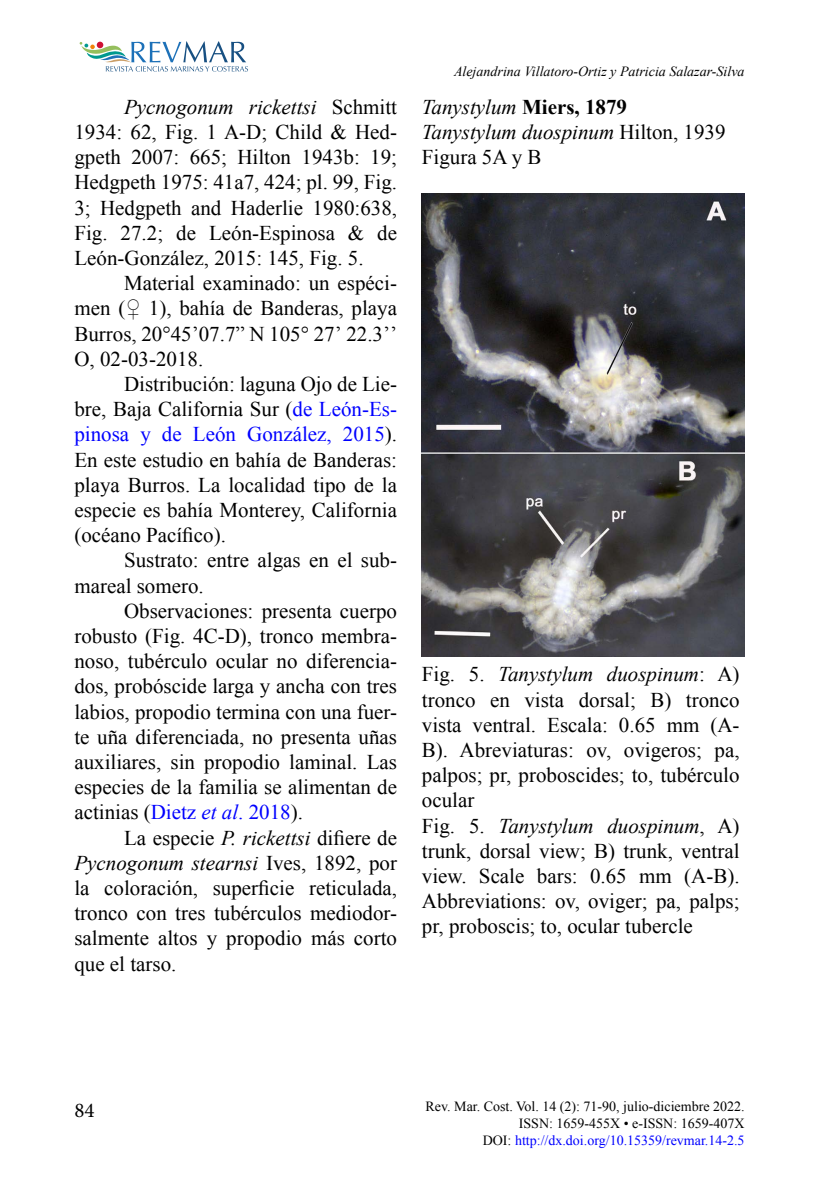
<style>
.page{position:relative;width:819px;height:1197px;background:#fff}
.page>*{position:absolute;margin:0;border:0;box-sizing:border-box;transform-origin:0 0}
.t1{font:21px/25.2px "Times New Roman";color:#000;text-align:justify}
.t2{font:italic 21px/25.2px "Times New Roman";color:#000}
.t3{font:21px "Minion Pro";color:#000}
.t4{font:14px/16.8px "Times New Roman";color:#000;text-align:right}
.t5{font:italic 14px "Times New Roman";color:#000}
.s1{font-style:italic}
.s2{color:#00f}
.s3{font-style:italic;color:#00f}
.s4{font-weight:700;font-style:normal}
.s5{font-style:normal}
</style>
<div class="page">
<svg style="left:80px;top:41px;width:168px;height:31px"></svg>
<img style="left:422px;top:193px;width:323px;height:463px">
<p class="t1" style="left:74px;top:94px;width:324px;text-indent:50px"><span class="s1">Pycnogonum rickettsi</span> Schmitt 1934: 62, Fig. 1 A-D; Child &amp; Hed&shy;gpeth 2007: 665; Hilton 1943b: 19; Hedgpeth 1975: 41a7, 424; pl. 99, Fig.<br>3; Hedgpeth and Haderlie 1980:638, Fig. 27.2; de León-Espinosa &amp; de León-González, 2015: 145, Fig. 5.</p>
<p class="t1" style="left:74px;top:270px;width:324px;text-indent:50px">Material examinado: un espéci&shy;men (♀ 1), bahía de Banderas, playa Burros, 20°45ʼ07.7” N 105° 27ʼ 22.3ʼʼ O, 02-03-2018.</p>
<p class="t1" style="left:74px;top:371px;width:324px;text-indent:50px">Distribución: laguna Ojo de Lie&shy;bre, Baja California Sur (<span class="s2">de León-Es&shy;pinosa y de León González, 2015</span>).<br>En este estudio en bahía de Banderas: playa Burros. La localidad tipo de la especie es bahía Monterey, California (océano Pacífico).</p>
<p class="t1" style="left:74px;top:547px;width:324px;text-indent:50px">Sustrato: entre algas en el sub&shy;mareal somero.</p>
<p class="t1" style="left:74px;top:598px;width:324px;text-indent:50px">Observaciones: presenta cuerpo robusto (Fig. 4C-D), tronco membra&shy;noso, tubérculo ocular no diferencia&shy;dos, probóscide larga y ancha con tres labios, propodio termina con una fuer&shy;te uña diferenciada, no presenta uñas auxiliares, sin propodio laminal. Las especies de la familia se alimentan de actinias (<span class="s2">Dietz</span> <span class="s3">et al</span><span class="s2">. 2018</span>).</p>
<p class="t1" style="left:74px;top:825px;width:324px;text-indent:50px">La especie <span class="s1">P. rickettsi</span> difiere de <span class="s1">Pycnogonum stearnsi</span> Ives, 1892, por la coloración, superficie reticulada, tronco con tres tubérculos mediodor&shy;salmente altos y propodio más corto que el tarso.</p>
<p class="t5" style="left:454px;top:62px;width:292px">Alejandrina Villatoro-Ortiz y Patricia Salazar-Silva</p>
<p class="t2" style="left:422px;top:94px;width:305px">Tanystylum <span class="s4">Miers, 1879<br></span>Tanystylum duospinum <span class="s5">Hilton, 1939<br>Figura 5A y B</span></p>
<p class="t1" style="left:422px;top:661px;width:319px;text-align:left">Fig. 5. <span class="s1">Tanystylum duospinum</span>: A) tronco en vista dorsal; B) tronco vista ventral. Escala: 0.65 mm (A-<br>B). Abreviaturas: ov, ovigeros; pa, palpos; pr, proboscides; to, tubérculo ocular<br>Fig. 5. <span class="s1">Tanystylum duospinum</span>, A) trunk, dorsal view; B) trunk, ventral view. Scale bars: 0.65 mm (A-B).<br>Abbreviations: ov, oviger; pa, palps; pr, proboscis; to, ocular tubercle</p>
<p class="t3" style="left:74px;top:1096px;width:22px">84</p>
<p class="t4" style="left:426px;top:1098px;width:321px">Rev. Mar. Cost. Vol. 14 (2): 71-90, julio-diciembre 2022.<br>ISSN: 1659-455X • e-ISSN: 1659-407X<br>DOI: <span class="s2">http://dx.doi.org/10.15359/revmar.14-2.5</span></p>
</div>
